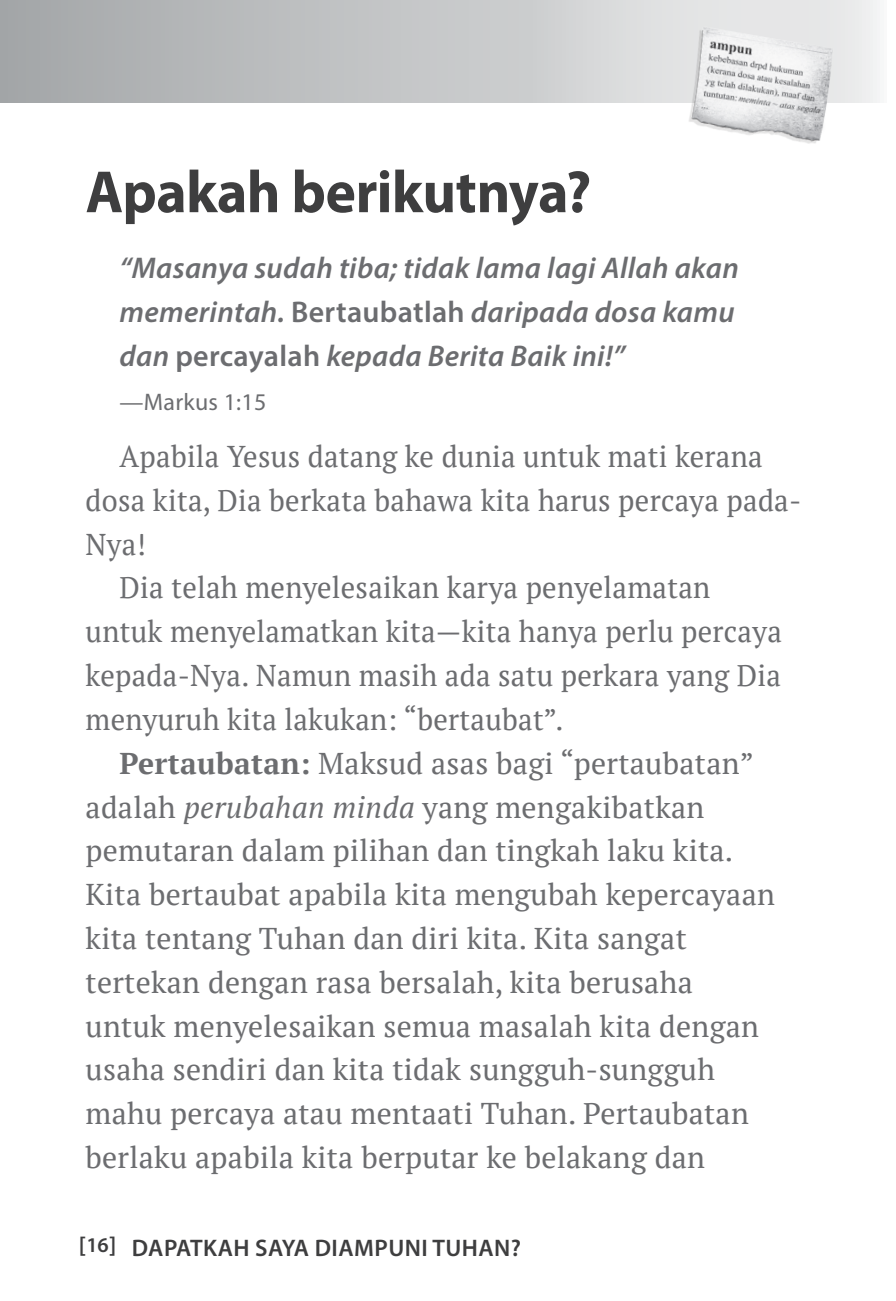
<style>
.page{position:relative;width:896px;height:1301px;background:#fff}
.page>*{position:absolute;margin:0;border:0;box-sizing:border-box;transform-origin:0 0}
.t1{font:700 60px "Myriad Pro";letter-spacing:-.01em;color:#3e3e3f;scale:.96 1}
.t2{font:30px "PT Serif";letter-spacing:.01em;color:#6c6d70}
.t3{font:30px "PT Serif";letter-spacing:.01em;color:#6c6d70;scale:.96 1}
.t4{font:italic 600 30px/43.8px "Myriad Pro";letter-spacing:.01em;color:#6c6d70}
.t5{font:600 24px "Myriad Pro";letter-spacing:.02em;color:#3e3e3f}
.t6{font:24px "Myriad Pro";letter-spacing:.01em;color:#6c6d70}
.s1{font-style:normal}
.s2{font-weight:700}
.s3{font-style:italic}
</style>
<div class="page">
<div style="left:0;top:0;width:887px;height:103px;background:linear-gradient(to right,#a2a5a7,#f0f0f1)"></div>
<img style="left:671px;top:13px;width:181px;height:131px">
<h1 class="t1" style="left:86px;top:153px;width:528px">Apakah berikutnya?</h1>
<p class="t4" style="left:120px;top:245px;width:620px">“Masanya sudah tiba; tidak lama lagi Allah akan memerintah. <span class="s1">Bertaubatlah</span> daripada dosa kamu dan <span class="s1">percayalah</span> kepada Berita Baik ini!”</p>
<p class="t6" style="left:120px;top:387px;width:148px">—Markus 1:15</p>
<p class="t3" style="left:120px;top:437px;width:671px">Apabila Yesus datang ke dunia untuk mati kerana</p>
<p class="t3" style="left:86px;top:481px;width:747px">dosa kita, Dia berkata bahawa kita harus percaya pada-</p>
<p class="t3" style="left:86px;top:524px;width:64px">Nya!</p>
<p class="t3" style="left:120px;top:568px;width:617px">Dia telah menyelesaikan karya penyelamatan</p>
<p class="t3" style="left:86px;top:612px;width:726px">untuk menyelamatkan kita—kita hanya perlu percaya</p>
<p class="t3" style="left:86px;top:656px;width:726px">kepada-Nya. Namun masih ada satu perkara yang Dia</p>
<p class="t3" style="left:86px;top:700px;width:499px">menyuruh kita lakukan: “bertaubat”.</p>
<p class="t2" style="left:120px;top:743px;width:636px"><span class="s2">Pertaubatan:</span> Maksud asas bagi “pertaubatan”</p>
<p class="t2" style="left:86px;top:787px;width:620px">adalah <span class="s3">perubahan minda</span> yang mengakibatkan</p>
<p class="t2" style="left:86px;top:831px;width:649px">pemutaran dalam pilihan dan tingkah laku kita.</p>
<p class="t2" style="left:86px;top:875px;width:691px">Kita bertaubat apabila kita mengubah kepercayaan</p>
<p class="t2" style="left:86px;top:919px;width:602px">kita tentang Tuhan dan diri kita. Kita sangat</p>
<p class="t2" style="left:86px;top:962px;width:608px">tertekan dengan rasa bersalah, kita berusaha</p>
<p class="t2" style="left:86px;top:1006px;width:675px">untuk menyelesaikan semua masalah kita dengan</p>
<p class="t2" style="left:86px;top:1050px;width:631px">usaha sendiri dan kita tidak sungguh-sungguh</p>
<p class="t2" style="left:86px;top:1094px;width:664px">mahu percaya atau mentaati Tuhan. Pertaubatan</p>
<p class="t2" style="left:86px;top:1138px;width:621px">berlaku apabila kita berputar ke belakang dan</p>
<p class="t5" style="left:79px;top:1232px;width:443px">[<sup>16</sup>] DAPATKAH SAYA DIAMPUNI TUHAN?</p>
</div>
